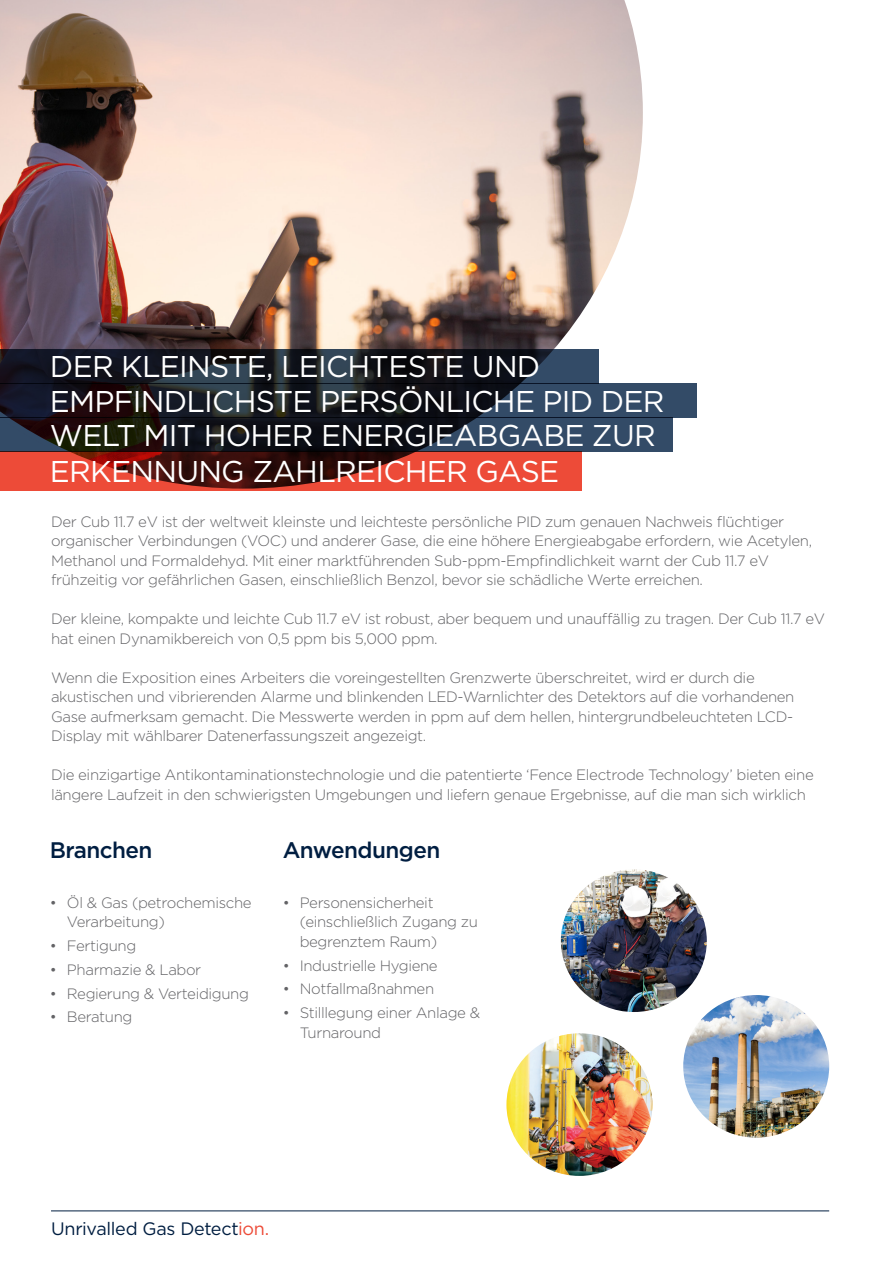
<style>
.page{position:relative;width:893px;height:1263px;background:#fff}
.page>*{position:absolute;margin:0;border:0;box-sizing:border-box;transform-origin:0 0}
.t1{font:30px/35px "Gotham";letter-spacing:-.025em;color:#fff}
.t2{font:500 22.5px "Gotham";letter-spacing:-.025em;color:#001e41}
.t3{font:18px "Gotham";letter-spacing:-.02em;color:#001e41}
.t4{font:300 15px/19.5px "Gotham";letter-spacing:-.025em;color:#636366}
.s1{color:#ed4b38}
</style>
<div class="page">
<img style="left:0;top:0;width:648px;height:384px">
<hr style="left:51px;top:1211px;width:778px;height:1px;background:#001e41">
<svg style="left:0;top:418px;width:672px;height:34px;background:#1e2733"></svg>
<svg style="left:0;top:350px;width:599px;height:34px;background:#181e29"></svg>
<svg style="left:0;top:384px;width:696px;height:34px;background:#1f2633"></svg>
<svg style="left:0;top:451px;width:582px;height:40px;background:#a73225"></svg>
<img style="left:561px;top:869px;width:146px;height:143px">
<img style="left:506px;top:1033px;width:146px;height:143px">
<img style="left:683px;top:995px;width:146px;height:143px">
<p class="t1" style="left:50px;top:349px;width:616px">DER KLEINSTE, LEICHTESTE UND<br>EMPFINDLICHSTE PERSÖNLICHE PID DER<br>WELT MIT HOHER ENERGIEABGABE ZUR<br>ERKENNUNG ZAHLREICHER GASE</p>
<p class="t4" style="left:51px;top:511px;width:763px">Der Cub 11.7 eV ist der weltweit kleinste und leichteste persönliche PID zum genauen Nachweis flüchtiger organischer Verbindungen (VOC) und anderer Gase, die eine höhere Energieabgabe erfordern, wie Acetylen, Methanol und Formaldehyd. Mit einer marktführenden Sub-ppm-Empfindlichkeit warnt der Cub 11.7 eV frühzeitig vor gefährlichen Gasen, einschließlich Benzol, bevor sie schädliche Werte erreichen.</p>
<p class="t4" style="left:51px;top:609px;width:775px">Der kleine, kompakte und leichte Cub 11.7 eV ist robust, aber bequem und unauffällig zu tragen. Der Cub 11.7 eV hat einen Dynamikbereich von 0,5 ppm bis 5,000 ppm.</p>
<p class="t4" style="left:51px;top:667px;width:745px">Wenn die Exposition eines Arbeiters die voreingestellten Grenzwerte überschreitet, wird er durch die akustischen und vibrierenden Alarme und blinkenden LED-Warnlichter des Detektors auf die vorhandenen Gase aufmerksam gemacht. Die Messwerte werden in ppm auf dem hellen, hintergrundbeleuchteten LCD-Display mit wählbarer Datenerfassungszeit angezeigt.</p>
<p class="t4" style="left:51px;top:765px;width:764px">Die einzigartige Antikontaminationstechnologie und die patentierte ‘Fence Electrode Technology’ bieten eine längere Laufzeit in den schwierigsten Umgebungen und liefern genaue Ergebnisse, auf die man sich wirklich</p>
<p class="t2" style="left:50px;top:836px;width:104px">Branchen</p>
<p class="t4" style="left:67px;top:892px;width:186px;text-indent:-17px">• Öl &amp; Gas (petrochemische<br>Verarbeitung)</p>
<p class="t4" style="left:50px;top:935px;width:88px">• Fertigung</p>
<p class="t4" style="left:50px;top:959px;width:153px">• Pharmazie &amp; Labor</p>
<p class="t4" style="left:50px;top:983px;width:201px">• Regierung &amp; Verteidigung</p>
<p class="t4" style="left:50px;top:1007px;width:84px">• Beratung</p>
<p class="t2" style="left:283px;top:836px;width:159px">Anwendungen</p>
<p class="t4" style="left:300px;top:892px;width:180px;text-indent:-17px">• Personensicherheit (einschließlich Zugang zu begrenztem Raum)</p>
<p class="t4" style="left:283px;top:955px;width:157px">• Industrielle Hygiene</p>
<p class="t4" style="left:283px;top:979px;width:153px">• Notfallmaßnahmen</p>
<p class="t4" style="left:300px;top:1002px;width:182px;text-indent:-17px">• Stilllegung einer Anlage &amp;<br>Turnaround</p>
<p class="t3" style="left:51px;top:1218px;width:220px">Unrivalled Gas Detect<span class="s1">ion.</span></p>
</div>
